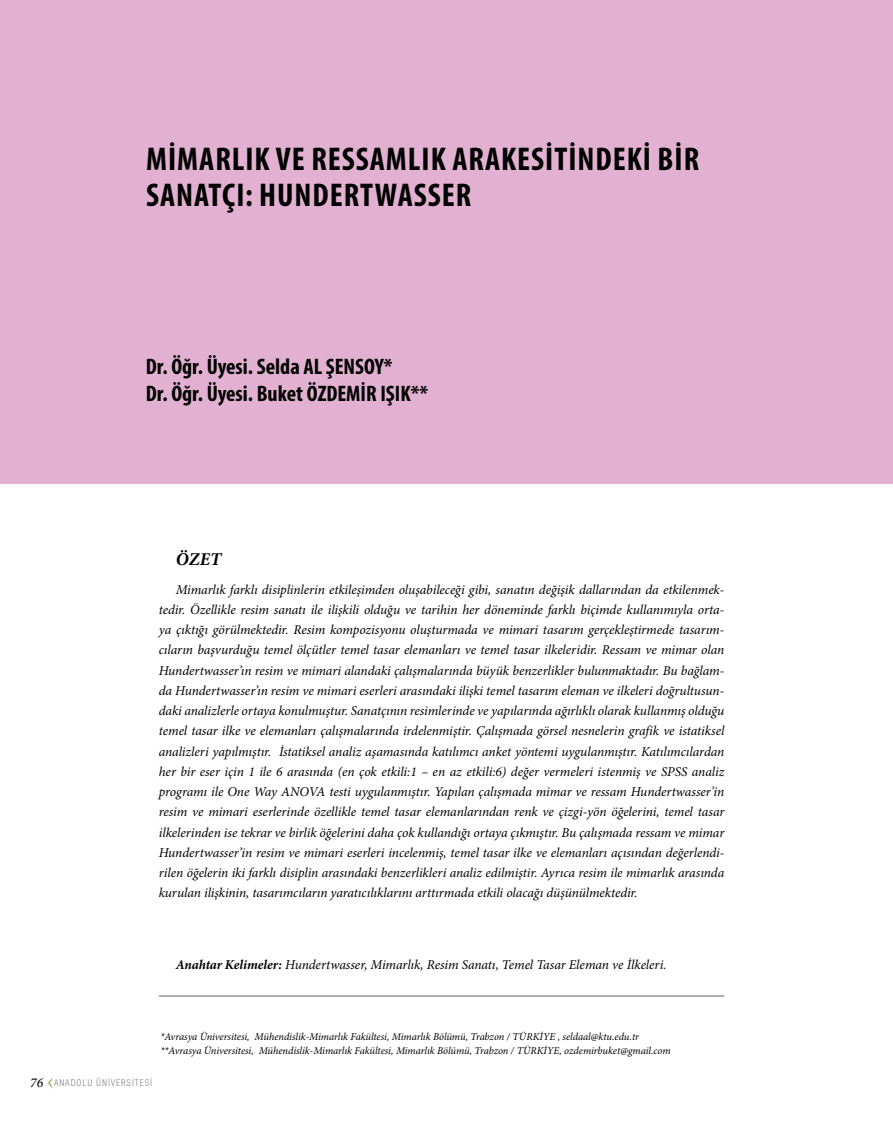
<style>
.page{position:relative;width:893px;height:1127px;background:#fff}
.page>*{position:absolute;margin:0;border:0;box-sizing:border-box;transform-origin:0 0}
.t1{font:700 condensed 33px/36px "Myriad Pro";letter-spacing:.03em;color:#000}
.t2{font:700 condensed 22.5px/27px "Myriad Pro";color:#000}
.t3{font:italic 700 18px "Minion Pro";color:#000}
.t4{font:italic 13.5px/20.2px "Minion Pro";letter-spacing:-.005em;color:#000;text-align:justify}
.t5{font:italic 10.5px/13.5px "Minion Pro";letter-spacing:-.01em;color:#000}
.t6{font:300 condensed 9px "Helvetica";letter-spacing:.1em;color:#808285}
.s1{font-weight:700}
.s2{font-family:"Minion Pro";font-weight:500;font-style:italic;font-stretch:normal;font-size:13.5px;color:#000}
</style>
<div class="page">
<svg style="left:48px;top:1078px;width:4px;height:10px"></svg>
<div style="left:0;top:0;width:893px;height:484px;background:#e2b1d2"></div>
<hr style="left:159px;top:995px;width:565px;height:2px;background:#939598">
<h1 class="t1" style="left:146px;top:141px;width:555px">MİMARLIK VE RESSAMLIK ARAKESİTİNDEKİ BİR<br>SANATÇI: HUNDERTWASSER</h1>
<h2 class="t2" style="left:146px;top:353px;width:284px">Dr. Öğr. Üyesi. Selda AL ŞENSOY*<br>Dr. Öğr. Üyesi. Buket ÖZDEMİR IŞIK**</h2>
<h3 class="t3" style="left:176px;top:546px;width:47px">ÖZET</h3>
<p class="t4" style="left:159px;top:579px;width:567px;text-indent:17px">Mimarlık farklı disiplinlerin etkileşimden oluşabileceği gibi, sanatın değişik dallarından da etkilenmek&shy;tedir. Özellikle resim sanatı ile ilişkili olduğu ve tarihin her döneminde farklı biçimde kullanımıyla orta&shy;ya çıktığı görülmektedir. Resim kompozisyonu oluşturmada ve mimari tasarım gerçekleştirmede tasarım&shy;cıların başvurduğu temel ölçütler temel tasar elemanları ve temel tasar ilkeleridir. Ressam ve mimar olan Hundertwasser’ın resim ve mimari alandaki çalışmalarında büyük benzerlikler bulunmaktadır. Bu bağlam&shy;da Hundertwasser’ın resim ve mimari eserleri arasındaki ilişki temel tasarım eleman ve ilkeleri doğrultusun&shy;daki analizlerle ortaya konulmuştur. Sanatçının resimlerinde ve yapılarında ağırlıklı olarak kullanmış olduğu temel tasar ilke ve elemanları çalışmalarında irdelenmiştir. Çalışmada görsel nesnelerin grafik ve istatiksel analizleri yapılmıştır. İstatiksel analiz aşamasında katılımcı anket yöntemi uygulanmıştır. Katılımcılardan her bir eser için 1 ile 6 arasında (en çok etkili:1 – en az etkili:6) değer vermeleri istenmiş ve SPSS analiz programı ile One Way ANOVA testi uygulanmıştır. Yapılan çalışmada mimar ve ressam Hundertwasser’in resim ve mimari eserlerinde özellikle temel tasar elemanlarından renk ve çizgi-yön öğelerini, temel tasar ilkelerinden ise tekrar ve birlik öğelerini daha çok kullandığı ortaya çıkmıştır. Bu çalışmada ressam ve mimar Hundertwasser’in resim ve mimari eserleri incelenmiş, temel tasar ilke ve elemanları açısından değerlendi&shy;rilen öğelerin iki farklı disiplin arasındaki benzerlikleri analiz edilmiştir. Ayrıca resim ile mimarlık arasında kurulan ilişkinin, tasarımcıların yaratıcılıklarını arttırmada etkili olacağı düşünülmektedir.</p>
<p class="t4" style="left:176px;top:955px;width:492px"><span class="s1">Anahtar Kelimeler:</span> Hundertwasser, Mimarlık, Resim Sanatı, Temel Tasar Eleman ve İlkeleri.</p>
<p class="t6" style="left:30px;top:1078px;width:123px"><span class="s2">76</span> ANADOLU ÜNİVERSİTESİ</p>
<p class="t5" style="left:160px;top:1030px;width:512px">*Avrasya Üniversitesi, Mühendislik-Mimarlık Fakültesi, Mimarlık Bölümü, Trabzon / TÜRKİYE , seldaal@ktu.edu.tr **Avrasya Üniversitesi, Mühendislik-Mimarlık Fakültesi, Mimarlık Bölümü, Trabzon / TÜRKİYE, ozdemirbuket@gmail.com</p>
</div>
